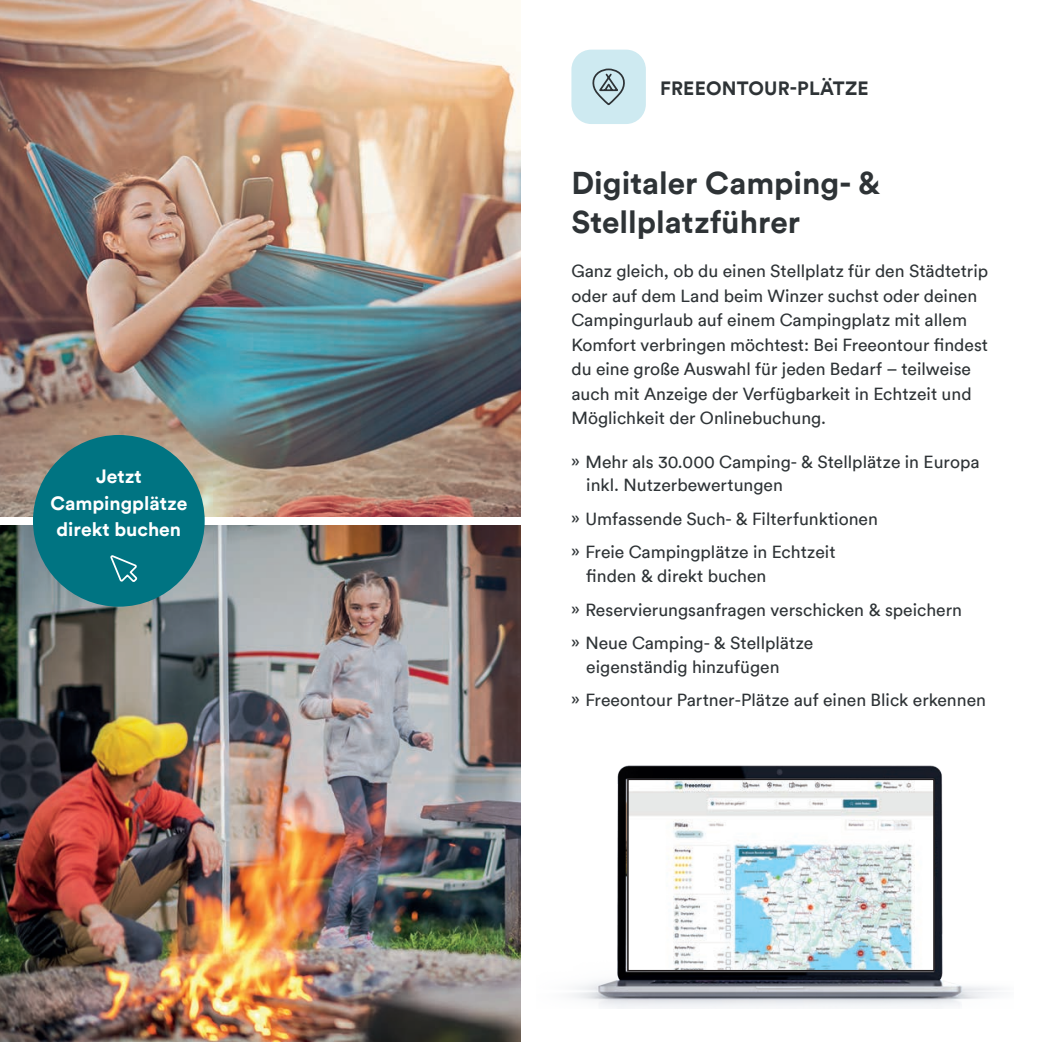
<style>
.page{position:relative;width:1042px;height:1042px;background:#fff}
.page>*{position:absolute;margin:0;border:0;box-sizing:border-box;transform-origin:0 0}
.t1{font:700 31.5px/38.5px "Circular TT";color:#2e3336}
.t2{font:700 19.25px/26.2px "Circular TT";color:#fff;text-align:center}
.t3{font:700 19.25px "Circular TT";letter-spacing:.01em;color:#2e3336}
.t4{font:17.5px/24.5px "Circular TT";color:#2e3336}
</style>
<div class="page">
<div style="left:571px;top:50px;width:75px;height:74px;background:#ceeaf1;border-radius:20px"></div>
<svg style="left:592px;top:68px;width:33px;height:38px"></svg>
<img style="left:0;top:526px;width:521px;height:516px">
<img style="left:0;top:0;width:521px;height:516px">
<div style="left:33px;top:435px;width:172px;height:172px;background:#007482;border-radius:50%"></div>
<svg style="left:110px;top:555px;width:28px;height:27px"></svg>
<img style="left:572px;top:765px;width:426px;height:243px">
<img style="left:630px;top:781px;width:302px;height:187px">
<div style="left:627px;top:778px;width:308px;height:193px;border:2px solid #231f20"></div>
<p class="t2" style="left:50px;top:463px;width:138px">Jetzt<br>Campingplätze direkt buchen</p>
<p class="t3" style="left:660px;top:75px;width:210px">FREEONTOUR-PLÄTZE</p>
<h1 class="t1" style="left:571px;top:163px;width:310px">Digitaler Camping- &amp;<br>Stellplatzführer</h1>
<p class="t4" style="left:571px;top:258px;width:418px">Ganz gleich, ob du einen Stellplatz für den Städtetrip oder auf dem Land beim Winzer suchst oder deinen Campingurlaub auf einem Campingplatz mit allem Komfort verbringen möchtest: Bei Freeontour findest du eine große Auswahl für jeden Bedarf – teilweise auch mit Anzeige der Verfügbarkeit in Echtzeit und Möglichkeit der Onlinebuchung.</p>
<p class="t4" style="left:586px;top:449px;width:395px;line-height:23.6px;text-indent:-15px">» Mehr als 30.000 Camping- &amp; Stellplätze in Europa inkl. Nutzerbewertungen</p>
<p class="t4" style="left:571px;top:501px;width:308px;line-height:33.6px">» Umfassende Such- &amp; Filterfunktionen » Freie Campingplätze in Echtzeit</p>
<p class="t4" style="left:571px;top:559px;width:392px;line-height:33.6px;text-indent:15px">finden &amp; direkt buchen<br>» Reservierungsanfragen verschicken &amp; speichern » Neue Camping- &amp; Stellplätze</p>
<p class="t4" style="left:571px;top:649px;width:416px;line-height:33.6px;text-indent:15px">eigenständig hinzufügen<br>» Freeontour Partner-Plätze auf einen Blick erkennen</p>
</div>
